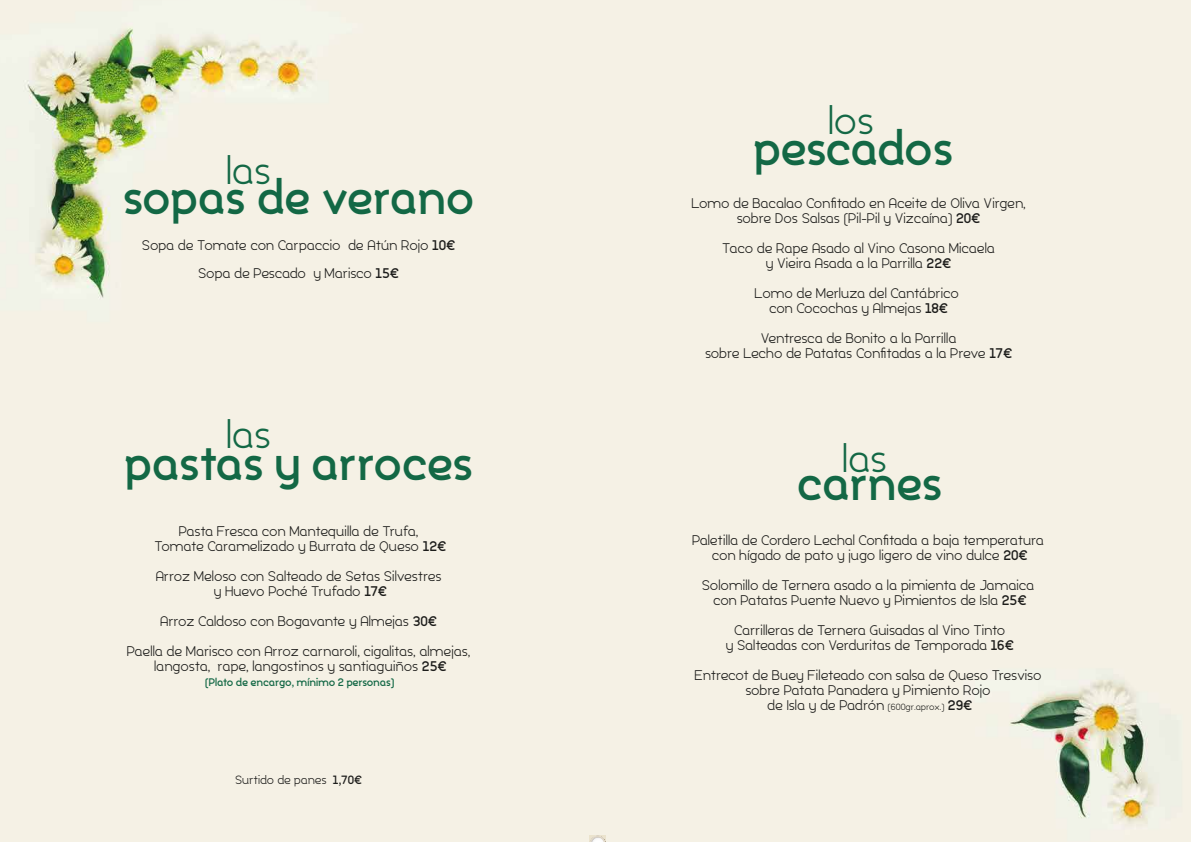
<style>
.page{position:relative;width:1191px;height:842px;background:#f5f1e5}
.page>*{position:absolute;margin:0;border:0;box-sizing:border-box;transform-origin:0 0}
.t1{font:700 48.1px "Silo";letter-spacing:-.02em;color:#136845}
.t2{font:38.6px "Silo";color:#136845}
.t3{font:14px/15px "Silo";letter-spacing:-.01em;color:#1d1d1b;text-align:center}
.t4{font:12px "Silo";color:#1d1d1b}
.t5{font:700 11px "Silo";letter-spacing:-.01em;color:#136845}
.s1{font-weight:700}
.s2{font-size:9px}
</style>
<div class="page">
<svg style="left:589px;top:835px;width:17px;height:7px"></svg>
<h2 class="t2" style="left:226px;top:147px;width:47px">las</h2>
<h1 class="t1" style="left:123px;top:166px;width:353px">sopas de verano</h1>
<p class="t3" style="left:142px;top:231px;width:315px;line-height:28px">Sopa de Tomate con Carpaccio de Atún Rojo <span class="s1">10€<br></span>Sopa de Pescado y Marisco <span class="s1">15€</span></p>
<h2 class="t2" style="left:226px;top:411px;width:47px">las</h2>
<h1 class="t1" style="left:124px;top:432px;width:351px">pastas y arroces</h1>
<p class="t3" style="left:154px;top:523px;width:293px">Pasta Fresca con Mantequilla de Trufa,<br>Tomate Caramelizado y Burrata de Queso <span class="s1">12€</span></p>
<p class="t3" style="left:156px;top:568px;width:287px">Arroz Meloso con Salteado de Setas Silvestres y Huevo Poché Trufado <span class="s1">17€</span></p>
<p class="t3" style="left:127px;top:606px;width:345px;line-height:30px">Arroz Caldoso con Bogavante y Almejas <span class="s1">30€<br></span>Paella de Marisco con Arroz carnaroli, cigalitas, almejas,</p>
<p class="t3" style="left:154px;top:658px;width:294px">langosta, rape, langostinos y santiaguiños <span class="s1">25€</span></p>
<p class="t5" style="left:205px;top:675px;width:191px">(Plato de encargo, mínimo 2 personas)</p>
<p class="t4" style="left:235px;top:773px;width:128px">Surtido de panes <span class="s1">1,70€</span></p>
<h2 class="t2" style="left:828px;top:97px;width:48px">los</h2>
<h1 class="t1" style="left:753px;top:117px;width:202px">pescados</h1>
<p class="t3" style="left:691px;top:195px;width:336px">Lomo de Bacalao Confitado en Aceite de Oliva Virgen, sobre Dos Salsas (Pil-Pil y Vizcaína) <span class="s1">20€</span></p>
<p class="t3" style="left:722px;top:240px;width:274px">Taco de Rape Asado al Vino Casona Micaela y Vieira Asada a la Parrilla <span class="s1">22€</span></p>
<p class="t3" style="left:754px;top:285px;width:206px">Lomo de Merluza del Cantábrico con Cocochas y Almejas <span class="s1">18€</span></p>
<p class="t3" style="left:705px;top:330px;width:309px">Ventresca de Bonito a la Parrilla<br>sobre Lecho de Patatas Confitadas a la Preve <span class="s1">17€</span></p>
<h2 class="t2" style="left:842px;top:435px;width:47px">las</h2>
<h1 class="t1" style="left:797px;top:452px;width:147px">carnes</h1>
<p class="t3" style="left:692px;top:532px;width:353px">Paletilla de Cordero Lechal Confitada a baja temperatura con hígado de pato y jugo ligero de vino dulce <span class="s1">20€</span></p>
<p class="t3" style="left:702px;top:577px;width:334px">Solomillo de Ternera asado a la pimienta de Jamaica con Patatas Puente Nuevo y Pimientos de Isla <span class="s1">25€</span></p>
<p class="t3" style="left:725px;top:622px;width:290px">Carrilleras de Ternera Guisadas al Vino Tinto<br>y Salteadas con Verduritas de Temporada <span class="s1">16€</span></p>
<p class="t3" style="left:694px;top:667px;width:348px">Entrecot de Buey Fileteado con salsa de Queso Tresviso sobre Patata Panadera y Pimiento Rojo<br>de Isla y de Padrón <span class="s2">(600gr.aprox.)</span> <span class="s1">29€</span></p>
</div>
